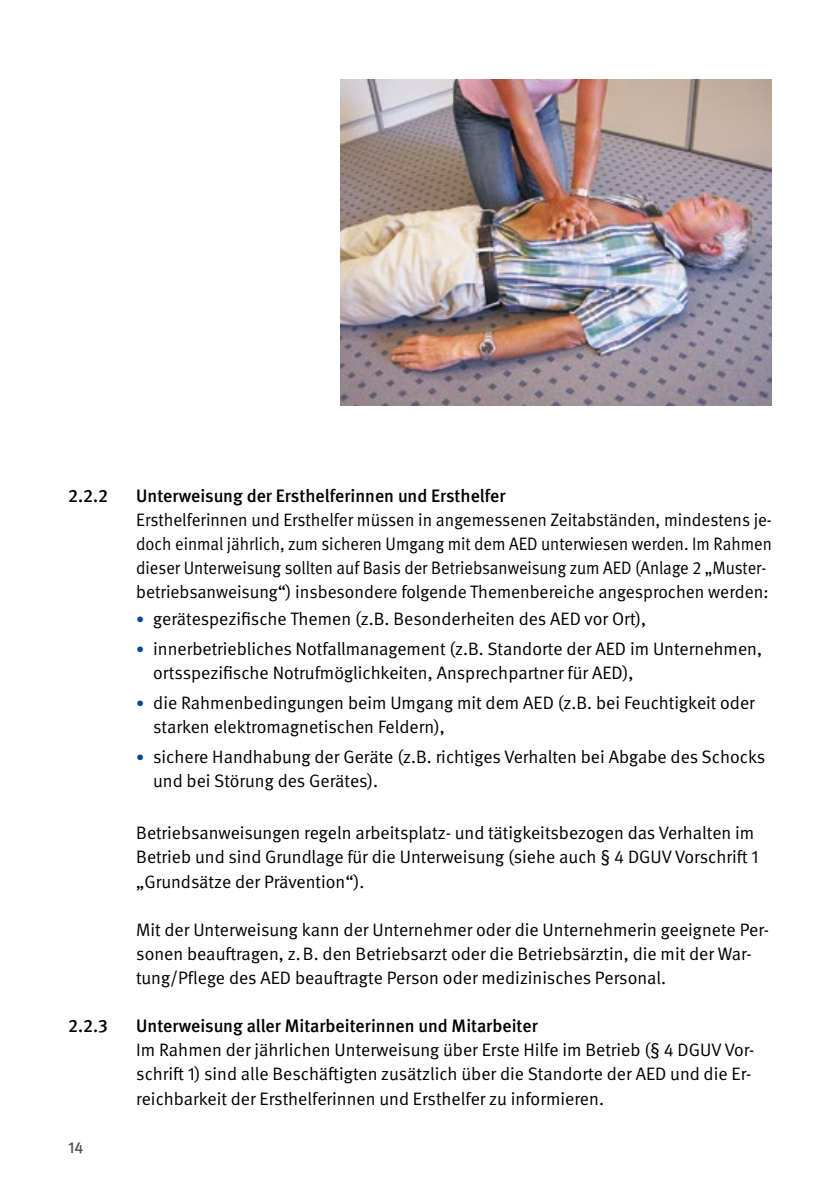
<style>
.page{position:relative;width:840px;height:1191px;background:#fff}
.page>*{position:absolute;margin:0;border:0;box-sizing:border-box;transform-origin:0 0}
.FT{font:18px/24px "DGUV Meta";color:#000}
.FT-2{font:18px/24px "DGUV Meta";color:#000;scale:.96 1}
.t1{font:500 18px "DGUV Meta";color:#000}
.t2{font:500 16px "DGUV Meta";color:#575756}
.s1{font-size:16px;color:#004994}
</style>
<div class="page">
<img style="left:340px;top:80px;width:431px;height:325px">
<h3 class="t1" style="left:68px;top:485px;width:41px">2.2.2</h3>
<h3 class="t1" style="left:136px;top:485px;width:371px">Unterweisung der Ersthelferinnen und Ersthelfer</h3>
<p class="FT-2" style="left:136px;top:508px;width:663px">Ersthelferinnen und Ersthelfer müssen in angemessenen Zeitabständen, mindestens je&shy;doch einmal jährlich, zum sicheren Umgang mit dem AED unterwiesen werden. Im Rahmen dieser Unterweisung sollten auf Basis der Betriebsanweisung zum AED (Anlage 2 „Muster&shy;betriebsanweisung“) insbesondere folgende Themenbereiche angesprochen werden:</p>
<p class="FT" style="left:136px;top:607px;width:511px"><span class="s1">•</span> gerätespezifische Themen (z.B. Besonderheiten des AED vor Ort),</p>
<p class="FT" style="left:153px;top:637px;width:610px;text-indent:-17px"><span class="s1">•</span> innerbetriebliches Notfallmanagement (z.B. Standorte der AED im Unternehmen, ortsspezifische Notrufmöglichkeiten, Ansprechpartner für AED),</p>
<p class="FT" style="left:153px;top:691px;width:602px;text-indent:-17px"><span class="s1">•</span> die Rahmenbedingungen beim Umgang mit dem AED (z.B. bei Feuchtigkeit oder starken elektromagnetischen Feldern),</p>
<p class="FT" style="left:153px;top:745px;width:613px;text-indent:-17px"><span class="s1">•</span> sichere Handhabung der Geräte (z.B. richtiges Verhalten bei Abgabe des Schocks und bei Störung des Gerätes).</p>
<p class="FT" style="left:136px;top:821px;width:623px">Betriebsanweisungen regeln arbeitsplatz- und tätigkeitsbezogen das Verhalten im<br>Betrieb und sind Grundlage für die Unterweisung (siehe auch § 4 DGUV Vorschrift 1 „Grundsätze der Prävention“).</p>
<p class="FT" style="left:136px;top:918px;width:634px">Mit der Unterweisung kann der Unternehmer oder die Unternehmerin geeignete Per&shy;sonen beauftragen, z.B. den Betriebsarzt oder die Betriebsärztin, die mit der War&shy;tung/Pflege des AED beauftragte Person oder medizinisches Personal.</p>
<h3 class="t1" style="left:68px;top:1015px;width:41px">2.2.3</h3>
<h3 class="t1" style="left:136px;top:1015px;width:403px">Unterweisung aller Mitarbeiterinnen und Mitarbeiter</h3>
<p class="FT" style="left:136px;top:1038px;width:619px">Im Rahmen der jährlichen Unterweisung über Erste Hilfe im Betrieb (§ 4 DGUV Vor&shy;schrift 1) sind alle Beschäftigten zusätzlich über die Standorte der AED und die Er&shy;reichbarkeit der Ersthelferinnen und Ersthelfer zu informieren.</p>
<p class="t2" style="left:68px;top:1137px;width:17px">14</p>
</div>
